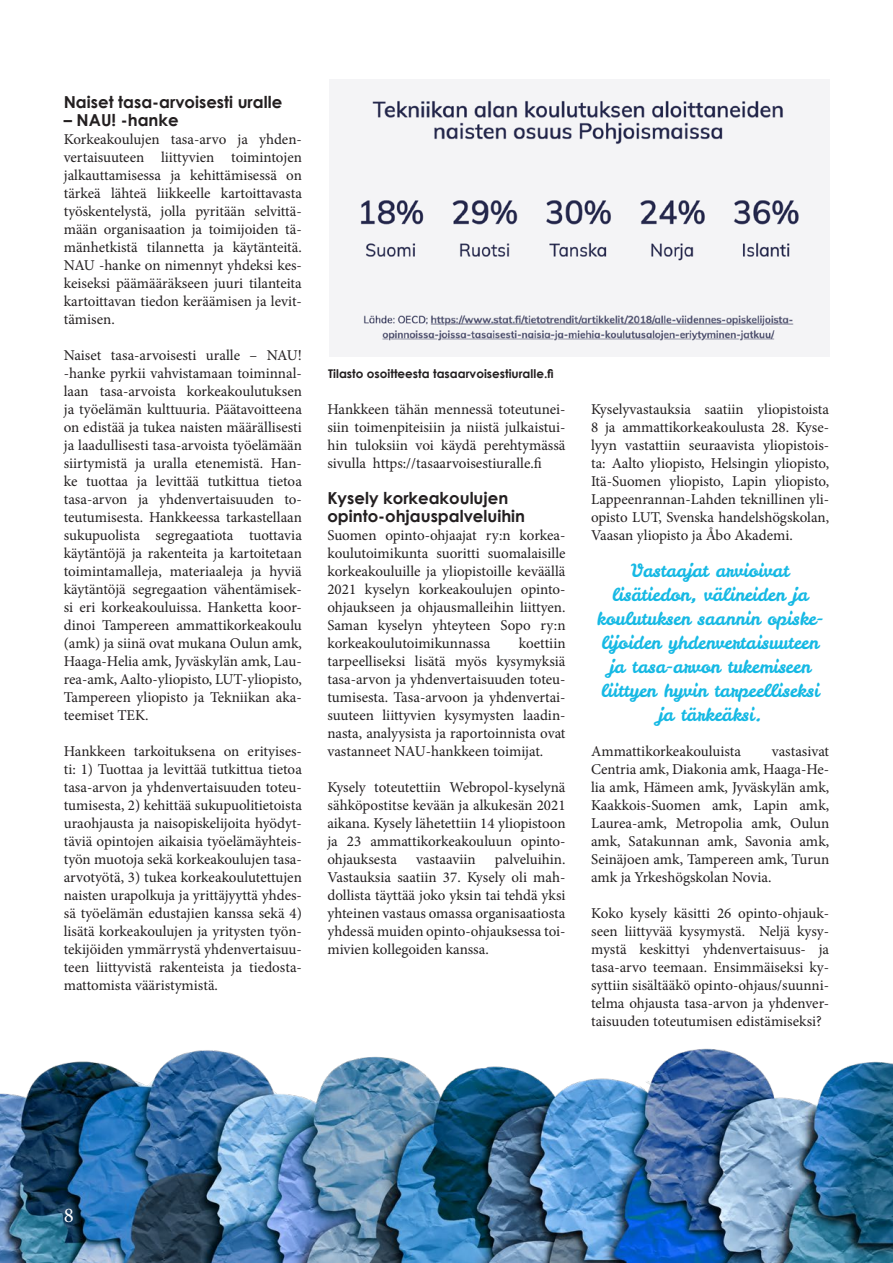
<style>
.page{position:relative;width:893px;height:1263px;background:#fff}
.page>*{position:absolute;margin:0;border:0;box-sizing:border-box;transform-origin:0 0}
.t1{font:21px "Minion Pro";color:#fff}
.Lainaus{font:18px/24px "Leckerli One";color:#16b9e4;text-align:center}
.Väliotsikko_1{font:700 16.5px "Century Gothic";color:#231f20}
.Leipäteksti{font:15px/18px "Minion Pro";color:#231f20;text-align:justify}
.Kuvateksti{font:700 12px "Century Gothic";color:#231f20}
</style>
<div class="page">
<img style="left:0;top:1048px;width:893px;height:215px">
<img style="left:330px;top:79px;width:499px;height:277px">
<p class="Väliotsikko_1" style="left:64px;top:89px;width:220px">Naiset tasa-arvoisesti uralle</p>
<p class="Väliotsikko_1" style="left:64px;top:107px;width:116px">– NAU! -hanke</p>
<p class="Leipäteksti" style="left:64px;top:130px;width:240px">Korkeakoulujen tasa-arvo ja yhden&shy;vertaisuuteen liittyvien toimintojen jalkauttamisessa ja kehittämisessä on tärkeä lähteä liikkeelle kartoittavasta työskentelystä, jolla pyritään selvittä&shy;mään organisaation ja toimijoiden tä&shy;mänhetkistä tilannetta ja käytänteitä.<br>NAU -hanke on nimennyt yhdeksi kes&shy;keiseksi päämääräkseen juuri tilanteita kartoittavan tiedon keräämisen ja levit&shy;tämisen.</p>
<p class="Leipäteksti" style="left:64px;top:346px;width:240px">Naiset tasa-arvoisesti uralle – NAU! -hanke pyrkii vahvistamaan toiminnal&shy;laan tasa-arvoista korkeakoulutuksen ja työelämän kulttuuria. Päätavoitteena on edistää ja tukea naisten määrällisesti ja laadullisesti tasa-arvoista työelämään siirtymistä ja uralla etenemistä. Han&shy;ke tuottaa ja levittää tutkittua tietoa tasa-arvon ja yhdenvertaisuuden to&shy;teutumisesta. Hankkeessa tarkastellaan sukupuolista segregaatiota tuottavia käytäntöjä ja rakenteita ja kartoitetaan toimintamalleja, materiaaleja ja hyviä käytäntöjä segregaation vähentämisek&shy;si eri korkeakouluissa. Hanketta koor&shy;dinoi Tampereen ammattikorkeakoulu (amk) ja siinä ovat mukana Oulun amk, Haaga-Helia amk, Jyväskylän amk, Lau&shy;rea-amk, Aalto-yliopisto, LUT-yliopisto, Tampereen yliopisto ja Tekniikan aka&shy;teemiset TEK.</p>
<p class="Leipäteksti" style="left:64px;top:742px;width:240px">Hankkeen tarkoituksena on erityises&shy;ti: 1) Tuottaa ja levittää tutkittua tietoa tasa-arvon ja yhdenvertaisuuden toteu&shy;tumisesta, 2) kehittää sukupuolitietoista uraohjausta ja naisopiskelijoita hyödyt&shy;täviä opintojen aikaisia työelämäyhteis&shy;työn muotoja sekä korkeakoulujen tasa&shy;arvotyötä, 3) tukea korkeakoulutettujen naisten urapolkuja ja yrittäjyyttä yhdes&shy;sä työelämän edustajien kanssa sekä 4) lisätä korkeakoulujen ja yritysten työn&shy;tekijöiden ymmärrystä yhdenvertaisuu&shy;teen liittyvistä rakenteista ja tiedosta&shy;mattomista vääristymistä.</p>
<p class="Kuvateksti" style="left:328px;top:365px;width:227px">Tilasto osoitteesta tasaarvoisestiuralle.fi</p>
<p class="Leipäteksti" style="left:327px;top:400px;width:240px">Hankkeen tähän mennessä toteutunei&shy;siin toimenpiteisiin ja niistä julkaistui&shy;hin tuloksiin voi käydä perehtymässä sivulla https://tasaarvoisestiuralle.fi</p>
<p class="Väliotsikko_1" style="left:327px;top:485px;width:182px">Kysely korkeakoulujen</p>
<p class="Väliotsikko_1" style="left:327px;top:503px;width:199px">opinto-ohjauspalveluihin</p>
<p class="Leipäteksti" style="left:327px;top:526px;width:240px">Suomen opinto-ohjaajat ry:n korkea&shy;koulutoimikunta suoritti suomalaisille korkeakouluille ja yliopistoille keväällä 2021 kyselyn korkeakoulujen opinto&shy;ohjaukseen ja ohjausmalleihin liittyen.<br>Saman kyselyn yhteyteen Sopo ry:n korkeakoulutoimikunnassa</p>
<p class="Leipäteksti" style="left:327px;top:634px;width:240px;text-indent:191px">koettiin tarpeelliseksi lisätä myös kysymyksiä tasa-arvon ja yhdenvertaisuuden toteu&shy;tumisesta. Tasa-arvoon ja yhdenvertai&shy;suuteen liittyvien kysymysten laadin&shy;nasta, analyysista ja raportoinnista ovat vastanneet NAU-hankkeen toimijat.</p>
<p class="Leipäteksti" style="left:327px;top:778px;width:240px">Kysely toteutettiin Webropol-kyselynä sähköpostitse kevään ja alkukesän 2021 aikana. Kysely lähetettiin 14 yliopistoon ja 23 ammattikorkeakouluun opinto&shy;ohjauksesta</p>
<p class="Leipäteksti" style="left:327px;top:850px;width:240px;text-indent:167px">palveluihin.<br>Vastauksia saatiin 37. Kysely oli mah&shy;dollista täyttää joko yksin tai tehdä yksi yhteinen vastaus omassa organisaatiosta yhdessä muiden opinto-ohjauksessa toi&shy;mivien kollegoiden kanssa.</p>
<p class="Leipäteksti" style="left:416px;top:850px;width:61px">vastaaviin</p>
<p class="Leipäteksti" style="left:591px;top:400px;width:240px">Kyselyvastauksia saatiin yliopistoista 8 ja ammattikorkeakoulusta 28. Kyse&shy;lyyn vastattiin seuraavista yliopistois&shy;ta: Aalto yliopisto, Helsingin yliopisto, Itä-Suomen yliopisto, Lapin yliopisto, Lappeenrannan-Lahden teknillinen yli&shy;opisto LUT, Svenska handelshögskolan, Vaasan yliopisto ja Åbo Akademi.</p>
<p class="Lainaus" style="left:631px;top:558px;width:159px">Vastaajat arvioivat</p>
<p class="Lainaus" style="left:597px;top:582px;width:228px">lisätiedon, välineiden ja koulutuksen saannin opiske&shy;lijoiden yhdenvertaisuuteen ja tasa-arvon tukemiseen</p>
<p class="Lainaus" style="left:601px;top:678px;width:220px">liittyen hyvin tarpeelliseksi ja tärkeäksi.</p>
<p class="Leipäteksti" style="left:591px;top:742px;width:152px">Ammattikorkeakouluista</p>
<p class="Leipäteksti" style="left:591px;top:742px;width:240px;text-indent:181px">vastasivat Centria amk, Diakonia amk, Haaga-He&shy;lia amk, Hämeen amk, Jyväskylän amk, Kaakkois-Suomen amk, Lapin amk, Laurea-amk, Metropolia amk, Oulun amk, Satakunnan amk, Savonia amk, Seinäjoen amk, Tampereen amk, Turun amk ja Yrkeshögskolan Novia.</p>
<p class="Leipäteksti" style="left:591px;top:904px;width:240px">Koko kysely käsitti 26 opinto-ohjauk&shy;seen liittyvää kysymystä. Neljä kysy&shy;mystä keskittyi yhdenvertaisuus- ja tasa-arvo teemaan. Ensimmäiseksi ky&shy;syttiin sisältääkö opinto-ohjaus/suunni&shy;telma ohjausta tasa-arvon ja yhdenver&shy;taisuuden toteutumisen edistämiseksi?</p>
<p class="t1" style="left:64px;top:1202px;width:12px">8</p>
</div>
